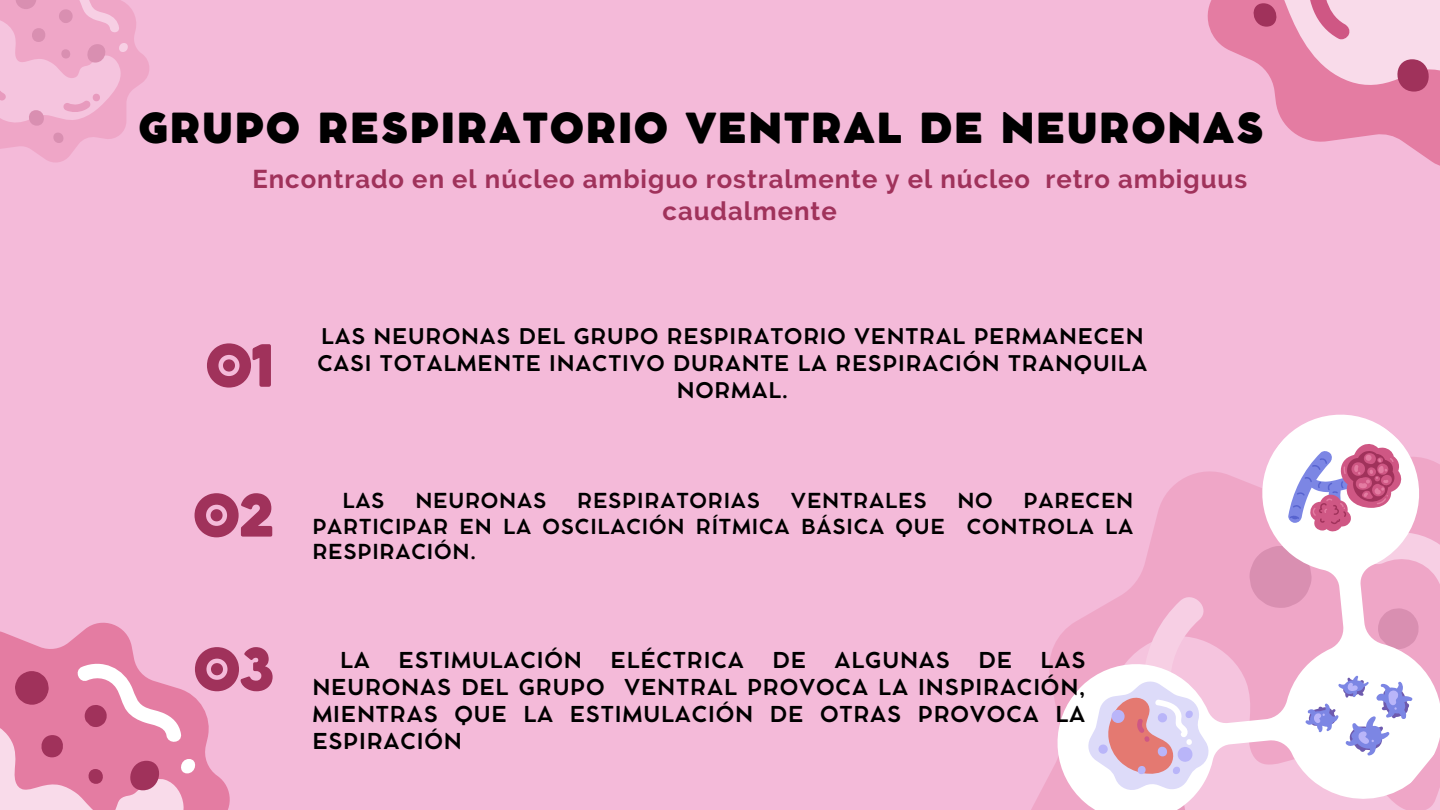
<style>
.page{position:relative;width:1440px;height:810px;background:#f4bad9}
.page>*{position:absolute;margin:0;border:0;box-sizing:border-box;transform-origin:0 0}
.t1{font:800 57.4px "Cocomat Pro";color:#a0325b}
.t2{font:800 41px "Cocomat Pro";letter-spacing:.04em;color:#000}
.t3{font:700 25.7px/32.2px "Raleway";letter-spacing:.04em;color:#a0325b;text-align:center}
.t4{font:700 21.7px/27px "Cocomat Pro";letter-spacing:.04em;color:#000;text-align:justify}
.t5{font:700 21.4px/27px "Cocomat Pro";letter-spacing:.04em;color:#000;text-align:center}
.t6{font:700 20.4px/25.5px "Cocomat Pro";letter-spacing:.04em;color:#000;text-align:justify}
</style>
<div class="page">
<svg style="left:0;top:622px;width:230px;height:188px"></svg>
<svg style="left:1207px;top:0;width:233px;height:166px"></svg>
<svg style="left:0;top:0;width:149px;height:162px"></svg>
<svg style="left:1031px;top:414px;width:409px;height:396px"></svg>
<svg style="left:1288px;top:443px;width:114px;height:89px;background:#d5aac8"></svg>
<svg style="left:1086px;top:675px;width:354px;height:135px"></svg>
<p class="t2" style="left:138px;top:112px;width:1127px">GRUPO RESPIRATORIO VENTRAL DE NEURONAS</p>
<p class="t3" style="left:252px;top:163px;width:996px">Encontrado en el núcleo ambiguo rostralmente y el núcleo retro ambiguus caudalmente</p>
<p class="t1" style="left:205px;top:344px;width:71px">01</p>
<p class="t1" style="left:193px;top:494px;width:84px">02</p>
<p class="t1" style="left:193px;top:648px;width:83px">03</p>
<p class="t5" style="left:317px;top:325px;width:831px">LAS NEURONAS DEL GRUPO RESPIRATORIO VENTRAL PERMANECEN<br>CASI TOTALMENTE INACTIVO DURANTE LA RESPIRACIÓN TRANQUILA<br>NORMAL.</p>
<p class="t6" style="left:312px;top:490px;width:823px;text-indent:711px">PARECEN PARTICIPAR EN LA OSCILACIÓN RÍTMICA BÁSICA QUE CONTROLA LA RESPIRACIÓN.</p>
<p class="t6" style="left:342px;top:490px;width:44px">LAS</p>
<p class="t6" style="left:415px;top:490px;width:133px">NEURONAS</p>
<p class="t6" style="left:577px;top:490px;width:184px">RESPIRATORIAS</p>
<p class="t6" style="left:791px;top:490px;width:137px">VENTRALES</p>
<p class="t6" style="left:957px;top:490px;width:37px">NO</p>
<p class="t4" style="left:340px;top:648px;width:31px">LA</p>
<p class="t4" style="left:399px;top:648px;width:185px">ESTIMULACIÓN</p>
<p class="t4" style="left:611px;top:648px;width:135px">ELÉCTRICA</p>
<p class="t4" style="left:773px;top:648px;width:35px">DE</p>
<p class="t4" style="left:835px;top:648px;width:117px">ALGUNAS</p>
<p class="t4" style="left:979px;top:648px;width:35px">DE</p>
<p class="t4" style="left:312px;top:648px;width:774px;text-indent:728px">LAS NEURONAS DEL GRUPO VENTRAL PROVOCA LA INSPIRACIÓN, MIENTRAS QUE LA ESTIMULACIÓN DE OTRAS PROVOCA LA ESPIRACIÓN</p>
</div>
